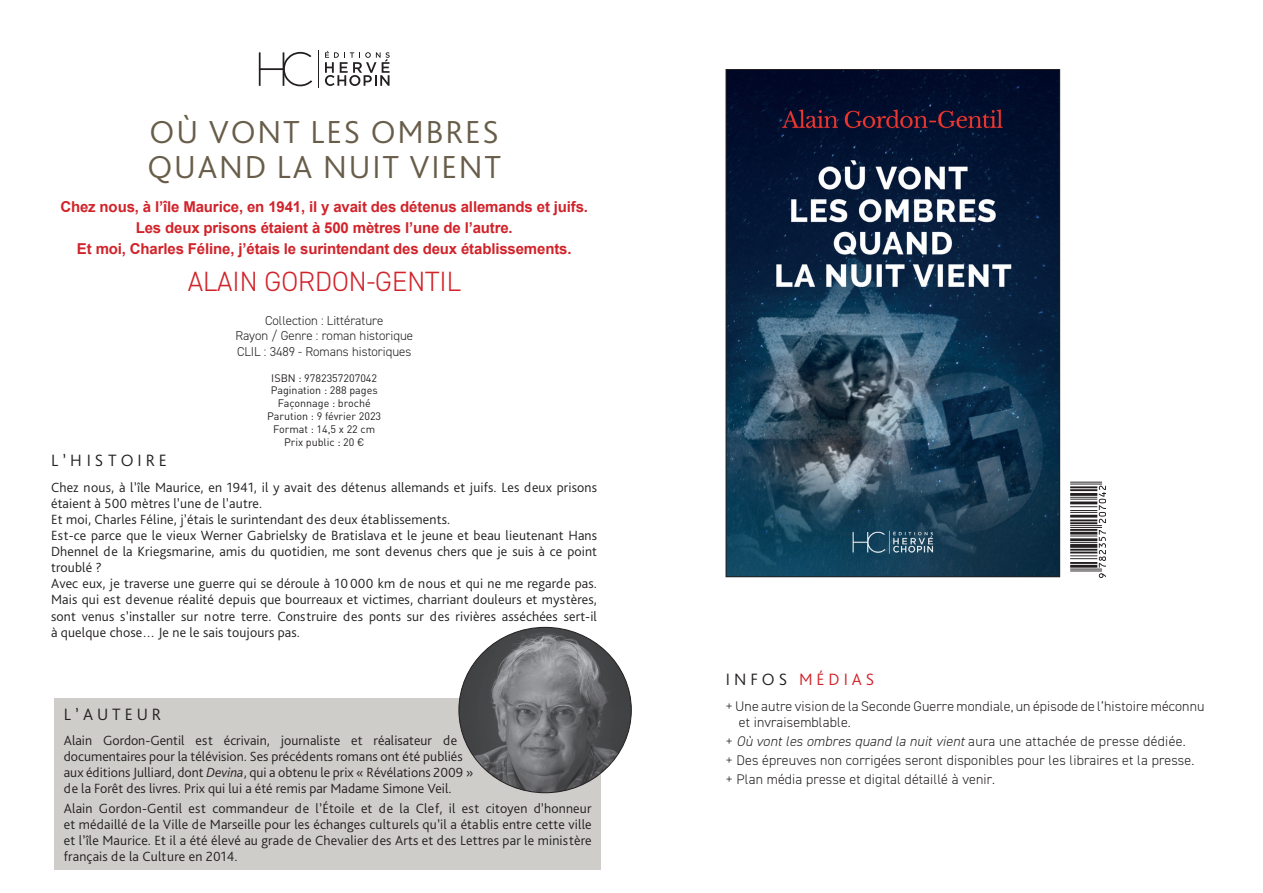
<style>
.page{position:relative;width:1263px;height:893px;background:#fff}
.page>*{position:absolute;margin:0;border:0;box-sizing:border-box;transform-origin:0 0}
.t1{font:300 33.3px/35.5px "Bliss Pro";letter-spacing:.055em;color:#685d49}
.t2{font:300 27.9px "DIN2014";color:#d1232a}
.t3{font:300 17.25px "Bliss Pro";letter-spacing:.23em;color:#231f20}
.t4{font:300 17.25px "Bliss Pro";letter-spacing:.23em;color:#d1232a}
.t5{font:700 15px/21px "Arial";letter-spacing:-.01em;color:#d1232a;text-align:center}
.t6{font:300 13.95px/16px "Bliss Pro";letter-spacing:.01em;color:#231f20}
.t7{font:300 13.95px/19.2px "DIN2014";letter-spacing:.01em;color:#231f20}
.t8{font:300 12.9px/15.5px "DIN2014";color:#231f20;text-align:center}
.t9{font:10.8px/12.9px "DIN Pro";color:#231f20;text-align:center}
.s1{font-style:italic}
.s2{color:#231f20}
</style>
<div class="page">
<img style="left:728px;top:71px;width:330px;height:504px">
<svg style="left:1070px;top:483px;width:36px;height:3px"></svg>
<hr style="left:1070px;top:482px;width:32px;height:1px;background:#231f20">
<hr style="left:1070px;top:484px;width:32px;height:1px;background:#231f20">
<svg style="left:1070px;top:486px;width:36px;height:92px"></svg>
<div style="left:55px;top:698px;width:546px;height:172px;background:#cfcdca"></div>
<img style="left:459px;top:627px;width:172px;height:166px">
<svg style="left:325px;top:51px;width:65px;height:35px"></svg>
<hr style="left:318px;top:50px;width:1px;height:38px;background:#231f20">
<svg style="left:259px;top:52px;width:53px;height:34px"></svg>
<h1 class="t1" style="left:147px;top:113px;width:355px">OÙ VONT LES OMBRES<br>QUAND LA NUIT VIENT</h1>
<p class="t5" style="left:60px;top:197px;width:529px">Chez nous, à l’île Maurice, en 1941, il y avait des détenus allemands et juifs.<br>Les deux prisons étaient à 500 mètres l’une de l’autre.<br>Et moi, Charles Féline, j’étais le surintendant des deux établissements.</p>
<h2 class="t2" style="left:188px;top:264px;width:275px">ALAIN GORDON-GENTIL</h2>
<p class="t8" style="left:235px;top:313px;width:179px">Collection : Littérature<br>Rayon / Genre : roman historique<br>CLIL : 3489 - Romans historiques</p>
<p class="t9" style="left:267px;top:370px;width:115px">ISBN : 9782357207042<br>Pagination : 288 pages<br>Façonnage : broché<br>Parution : 9 février 2023<br>Format : 14,5 x 22 cm<br>Prix public : 20 €</p>
<p class="t3" style="left:51px;top:450px;width:117px">L’HISTOIRE</p>
<p class="t6" style="left:51px;top:479px;width:548px">Chez nous, à l’île Maurice, en 1941, il y avait des détenus allemands et juifs. Les deux prisons étaient à 500 mètres l’une de l’autre.<br>Et moi, Charles Féline, j’étais le surintendant des deux établissements.<br>Est-ce parce que le vieux Werner Gabrielsky de Bratislava et le jeune et beau lieutenant Hans Dhennel de la Kriegsmarine, amis du quotidien, me sont devenus chers que je suis à ce point troublé ?<br>Avec eux, je traverse une guerre qui se déroule à 10 000 km de nous et qui ne me regarde pas.<br>Mais qui est devenue réalité depuis que bourreaux et victimes, charriant douleurs et mystères, sont venus s’installer sur notre terre. Construire des ponts sur des rivières asséchées sert-il à quelque chose… Je ne le sais toujours pas.</p>
<p class="t3" style="left:64px;top:703px;width:99px">L’AUTEUR</p>
<p class="t6" style="left:64px;top:732px;width:411px">Alain Gordon-Gentil est écrivain, journaliste et réalisateur de documentaires pour la télévision. Ses précédents romans ont été publiés aux éditions Julliard, dont <span class="s1">Devina</span>, qui a obtenu le prix « Révélations 2009 » de la Forêt des livres. Prix qui lui a été remis par Madame Simone Veil.</p>
<p class="t6" style="left:64px;top:800px;width:529px;text-align:justify">Alain Gordon-Gentil est commandeur de l’Étoile et de la Clef, il est citoyen d’honneur et médaillé de la Ville de Marseille pour les échanges culturels qu’il a établis entre cette ville et l’île Maurice. Et il a été élevé au grade de Chevalier des Arts et des Lettres par le ministère français de la Culture en 2014.</p>
<p class="t4" style="left:726px;top:669px;width:150px"><span class="s2">INFOS</span> MÉDIAS</p>
<p class="t7" style="left:739px;top:698px;width:467px;line-height:16px;text-indent:-13px">+ Une autre vision de la Seconde Guerre mondiale, un épisode de l’histoire méconnu et invraisemblable.</p>
<p class="t7" style="left:726px;top:732px;width:470px">+ <span class="s1">Où vont les ombres quand la nuit vient</span> aura une attachée de presse dédiée. + Des épreuves non corrigées seront disponibles pour les libraires et la presse. + Plan média presse et digital détaillé à venir.</p>
</div>
